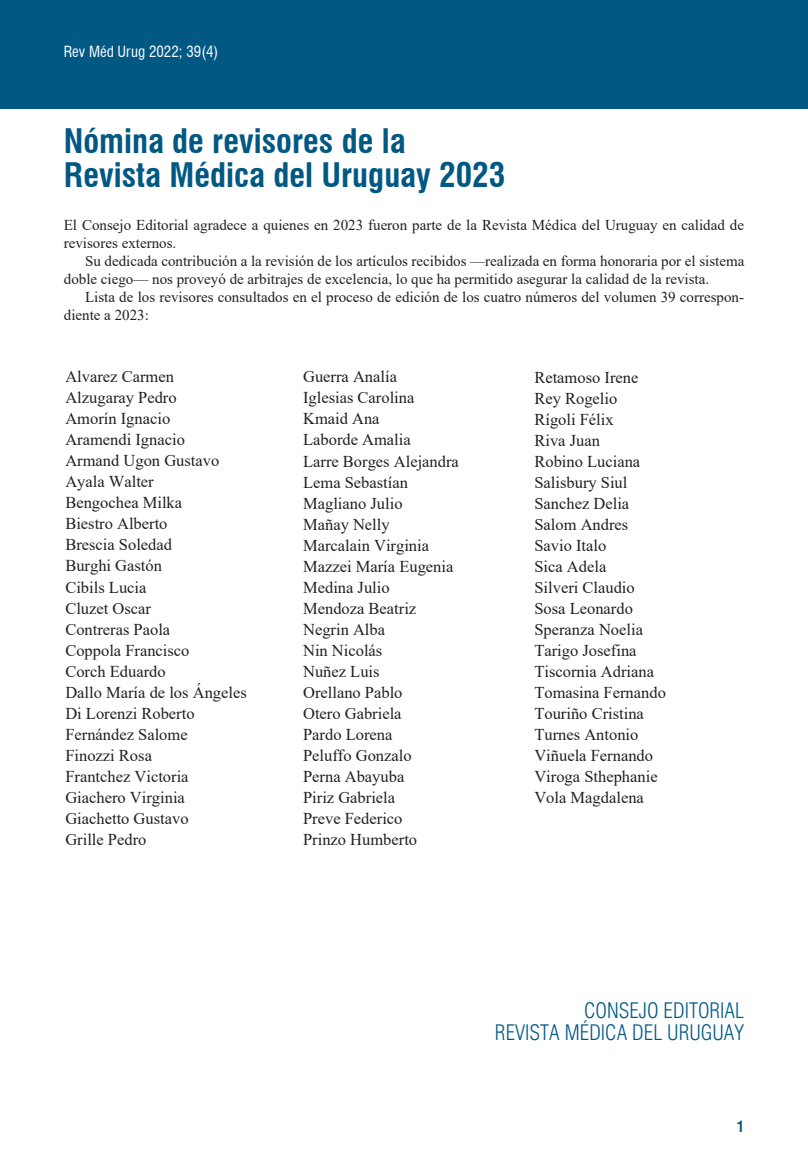
<style>
.page{position:relative;width:808px;height:1170px;background:#fff}
.page>*{position:absolute;margin:0;border:0;box-sizing:border-box;transform-origin:0 0}
.t1{font:700 condensed 33px/33.8px "Swiss 721 BT";color:#005883}
.t2{font:300 condensed 21px/22.5px "Swiss 721 BT";color:#005883;text-align:right}
.t3{font:16.5px/21px "Times New Roman";color:#231f20}
.t4{font:15px/18px "Times New Roman";color:#231f20}
.t5{font:condensed 15px "Swiss 721 BT";color:#fff}
.t6{font:700 condensed 15px "Swiss 721 BT";color:#005883}
</style>
<div class="page">
<div style="left:0;top:0;width:808px;height:108px;background:#005883"></div>
<p class="t5" style="left:64px;top:42px;width:156px">Rev Méd Urug 2022; 39(4)</p>
<h1 class="t1" style="left:64px;top:124px;width:443px">Nómina de revisores de la<br>Revista Médica del Uruguay 2023</h1>
<p class="t4" style="left:64px;top:215px;width:682px">El Consejo Editorial agradece a quienes en 2023 fueron parte de la Revista Médica del Uruguay en calidad de revisores externos.</p>
<p class="t4" style="left:64px;top:251px;width:682px;text-indent:21px">Su dedicada contribución a la revisión de los artículos recibidos —realizada en forma honoraria por el sistema doble ciego— nos proveyó de arbitrajes de excelencia, lo que ha permitido asegurar la calidad de la revista.</p>
<p class="t4" style="left:64px;top:287px;width:682px;text-indent:21px">Lista de los revisores consultados en el proceso de edición de los cuatro números del volumen 39 correspon&shy;diente a 2023:</p>
<p class="t3" style="left:65px;top:366px;width:183px">Alvarez Carmen<br>Alzugaray Pedro<br>Amorín Ignacio<br>Aramendi Ignacio<br>Armand Ugon Gustavo<br>Ayala Walter<br>Bengochea Milka<br>Biestro Alberto<br>Brescia Soledad<br>Burghi Gastón<br>Cibils Lucia<br>Cluzet Oscar<br>Contreras Paola<br>Coppola Francisco<br>Corch Eduardo<br>Dallo María de los Ángeles<br>Di Lorenzi Roberto<br>Fernández Salome<br>Finozzi Rosa<br>Frantchez Victoria<br>Giachero Virginia<br>Giachetto Gustavo<br>Grille Pedro</p>
<p class="t3" style="left:303px;top:366px;width:157px">Guerra Analía<br>Iglesias Carolina<br>Kmaid Ana<br>Laborde Amalia<br>Larre Borges Alejandra<br>Lema Sebastían<br>Magliano Julio<br>Mañay Nelly<br>Marcalain Virginia<br>Mazzei María Eugenia<br>Medina Julio<br>Mendoza Beatriz<br>Negrin Alba<br>Nin Nicolás<br>Nuñez Luis<br>Orellano Pablo<br>Otero Gabriela<br>Pardo Lorena<br>Peluffo Gonzalo<br>Perna Abayuba<br>Piriz Gabriela<br>Preve Federico<br>Prinzo Humberto</p>
<p class="t3" style="left:534px;top:366px;width:133px">Retamoso Irene<br>Rey Rogelio<br>Rígoli Félix<br>Riva Juan<br>Robino Luciana<br>Salisbury Siul<br>Sanchez Delia<br>Salom Andres<br>Savio Italo<br>Sica Adela<br>Silveri Claudio<br>Sosa Leonardo<br>Speranza Noelia<br>Tarigo Josefina<br>Tiscornia Adriana<br>Tomasina Fernando<br>Touriño Cristina<br>Turnes Antonio<br>Viñuela Fernando<br>Viroga Sthephanie<br>Vola Magdalena</p>
<p class="t2" style="left:495px;top:998px;width:251px">CONSEJO EDITORIAL<br>REVISTA MÉDICA DEL URUGUAY</p>
<p class="t6" style="left:737px;top:1116px;width:9px">1</p>
</div>
